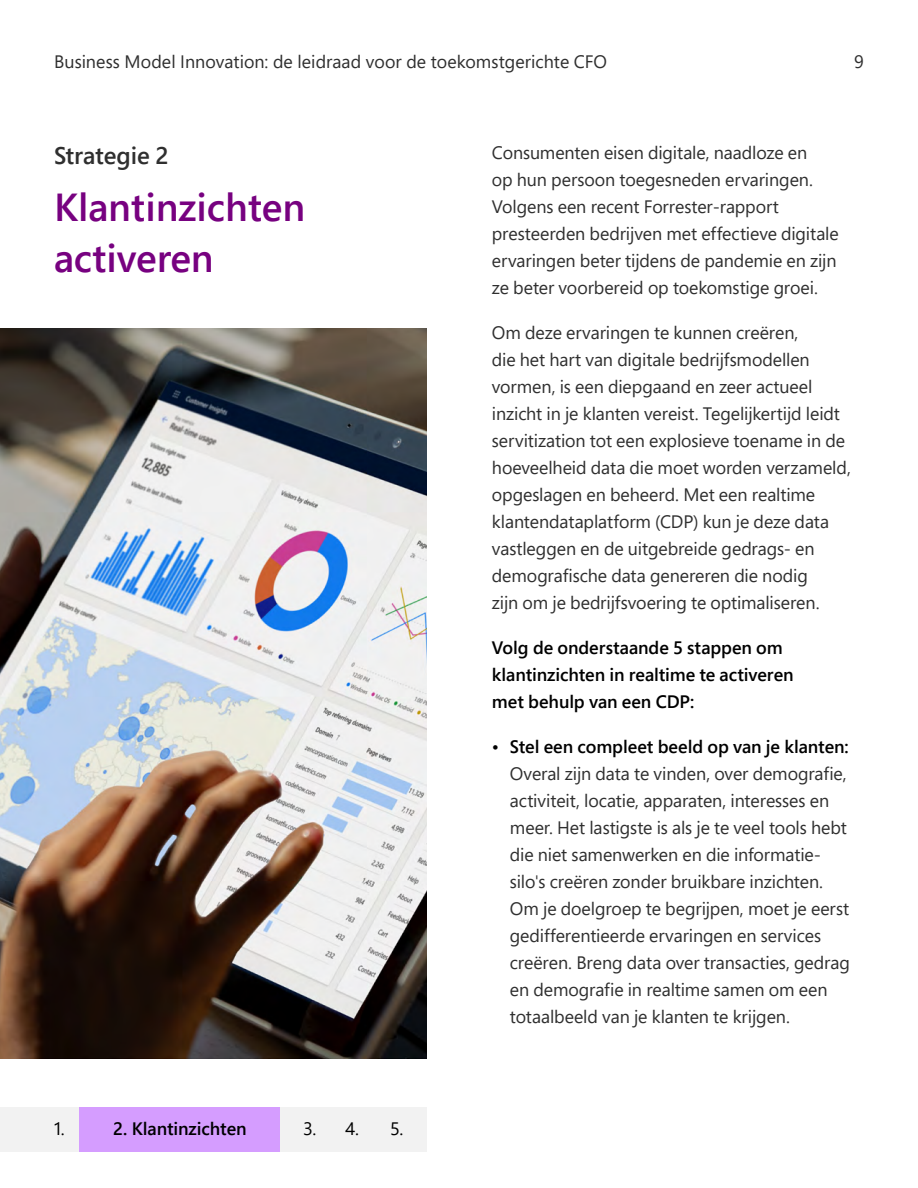
<style>
.page{position:relative;width:918px;height:1188px;background:#fff}
.page>*{position:absolute;margin:0;border:0;box-sizing:border-box;transform-origin:0 0}
.H3_26_34{font:600 39px/51px "Segoe Pro";color:#770180}
.quotes_16_22{font:600 24px "Segoe Pro";color:#2f2f2f}
.P_12_18{font:18px/27px "Segoe Pro";letter-spacing:-.005em;color:#2f2f2f}
.P_12_18-2{font:600 18px/27px "Segoe Pro";color:#000}
.P_12_18-3{font:18px "Segoe Pro";color:#000}
.s1{color:#000}
.s2{font-weight:600;color:#000}
</style>
<div class="page">
<div style="left:0;top:1107px;width:426px;height:45px;background:#f2f2f2"></div>
<div style="left:80px;top:1107px;width:200px;height:45px;background:#d59dff"></div>
<img style="left:0;top:328px;width:426px;height:731px">
<p class="P_12_18" style="left:54px;top:47px;width:555px">Business Model Innovation: de leidraad voor de toekomstgerichte CFO</p>
<p class="P_12_18" style="left:854px;top:47px;width:11px">9</p>
<p class="quotes_16_22" style="left:54px;top:139px;width:116px">Strategie 2</p>
<p class="H3_26_34" style="left:54px;top:180px;width:253px">Klantinzichten activeren</p>
<p class="P_12_18-3" style="left:54px;top:1116px;width:12px">1.</p>
<p class="P_12_18-2" style="left:113px;top:1115px;width:135px">2. Klantinzichten</p>
<p class="P_12_18-3" style="left:303px;top:1116px;width:15px">3.</p>
<p class="P_12_18-3" style="left:345px;top:1116px;width:16px">4.</p>
<p class="P_12_18-3" style="left:390px;top:1116px;width:15px">5.</p>
<p class="P_12_18" style="left:492px;top:139px;width:348px">Consumenten eisen digitale, naadloze en<br>op hun persoon toegesneden ervaringen.<br>Volgens een recent Forrester-rapport presteerden bedrijven met effectieve digitale ervaringen beter tijdens de pandemie en zijn ze beter voorbereid op toekomstige groei.</p>
<p class="P_12_18" style="left:492px;top:319px;width:361px">Om deze ervaringen te kunnen creëren,<br>die het hart van digitale bedrijfsmodellen vormen, is een diepgaand en zeer actueel inzicht in je klanten vereist. Tegelijkertijd leidt servitization tot een explosieve toename in de hoeveelheid data die moet worden verzameld, opgeslagen en beheerd. Met een realtime klantendataplatform (CDP) kun je deze data vastleggen en de uitgebreide gedrags- en demografische data genereren die nodig<br>zijn om je bedrijfsvoering te optimaliseren.</p>
<p class="P_12_18-2" style="left:492px;top:634px;width:303px">Volg de onderstaande 5 stappen om klantinzichten in realtime te activeren met behulp van een CDP:</p>
<p class="P_12_18" style="left:510px;top:733px;width:342px;text-indent:-18px"><span class="s1">•</span> <span class="s2">Stel een compleet beeld op van je klanten:<br></span>Overal zijn data te vinden, over demografie, activiteit, locatie, apparaten, interesses en meer. Het lastigste is als je te veel tools hebt die niet samenwerken en die informatie&shy;silo's creëren zonder bruikbare inzichten.<br>Om je doelgroep te begrijpen, moet je eerst gedifferentieerde ervaringen en services creëren. Breng data over transacties, gedrag en demografie in realtime samen om een totaalbeeld van je klanten te krijgen.</p>
</div>
